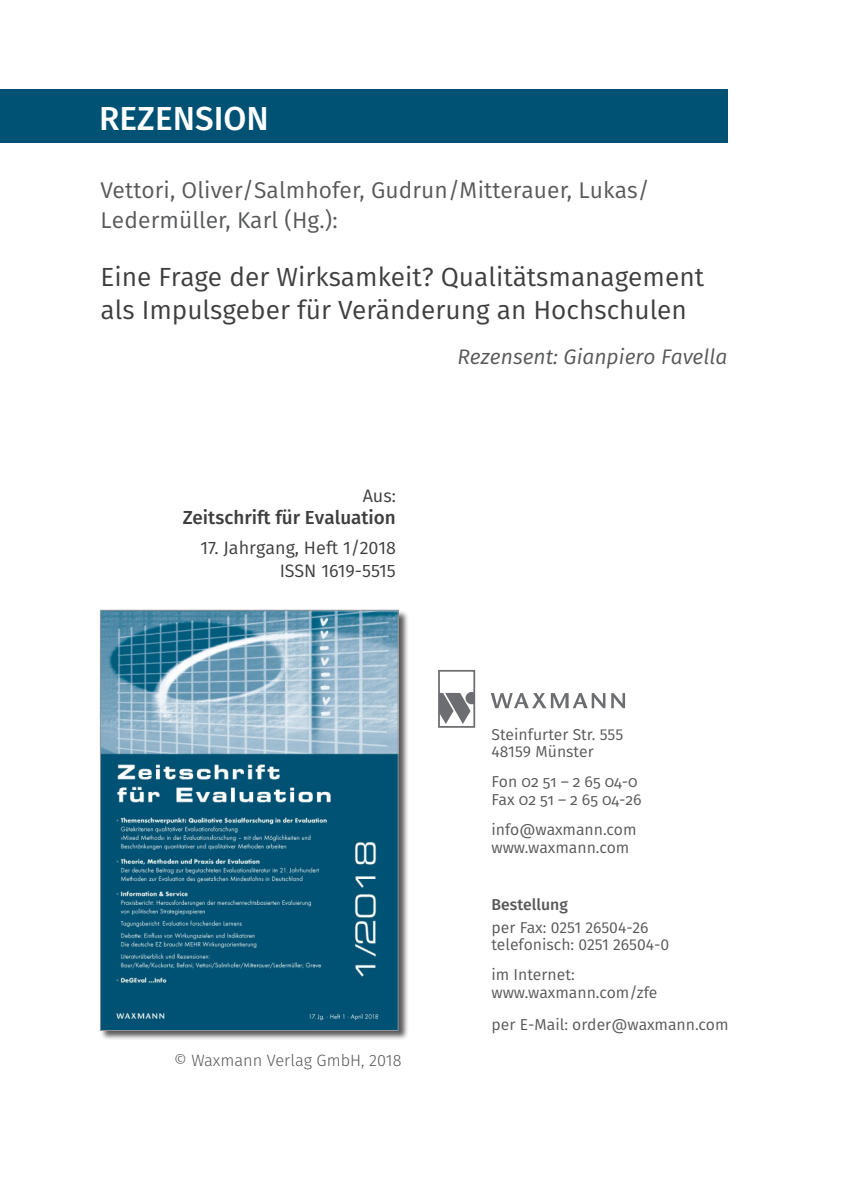
<style>
.page{position:relative;width:844px;height:1191px;background:#fff}
.page>*{position:absolute;margin:0;border:0;box-sizing:border-box;transform-origin:0 0}
.t1{font:500 33.25px "Fira Sans";color:#fff}
.t2{font:26.25px/33.2px "Fira Sans";color:#3e3e3f}
.t3{font:22.75px/29.4px "Fira Sans";letter-spacing:.005em;color:#57585a}
.t4{font:italic 21px "Fira Sans";color:#57585a}
.t5{font:500 18.9px "Fira Sans";color:#3e3e3f}
.t6{font:18.03px/22.8px "Fira Sans";color:#3e3e3f;text-align:right}
.t7{font:300 16.45px "Fira Sans";color:#57585a}
.t8{font:15.75px/17.5px "Fira Sans";color:#57585a}
.t9{font:500 15.75px "Fira Sans";color:#57585a}
</style>
<div class="page">
<div style="left:100px;top:609px;width:308px;height:432px;background:#231f20;opacity:.75"></div>
<img style="left:102px;top:612px;width:294px;height:416px">
<div style="left:100px;top:610px;width:298px;height:420px;border:1px solid #939598"></div>
<div style="left:0;top:89px;width:727px;height:53px;background:#005274"></div>
<svg style="left:611px;top:693px;width:14px;height:15px"></svg>
<svg style="left:490px;top:693px;width:115px;height:15px"></svg>
<div style="left:438px;top:670px;width:37px;height:57px;border:2px solid #6c6d70"></div>
<svg style="left:439px;top:692px;width:35px;height:32px"></svg>
<p class="t1" style="left:99px;top:91px;width:171px">REZENSION</p>
<p class="t3" style="left:100px;top:175px;width:550px">Vettori, Oliver/Salmhofer, Gudrun/Mitterauer, Lukas/<br>Ledermüller, Karl (Hg.):</p>
<p class="t2" style="left:100px;top:259px;width:605px">Eine Frage der Wirksamkeit? Qualitätsmanagement als Impulsgeber für Veränderung an Hochschulen</p>
<p class="t4" style="left:457px;top:341px;width:271px">Rezensent: Gianpiero Favella</p>
<p class="t6" style="left:363px;top:484px;width:35px">Aus:</p>
<p class="t5" style="left:183px;top:503px;width:215px">Zeitschrift für Evaluation</p>
<p class="t6" style="left:200px;top:536px;width:197px">17. Jahrgang, Heft 1/2018<br>ISSN 1619-5515</p>
<p class="t7" style="left:174px;top:1049px;width:229px">© Waxmann Verlag GmbH, 2018</p>
<p class="t8" style="left:491px;top:725px;width:133px">Steinfurter Str. 555<br>48159 Münster</p>
<p class="t8" style="left:491px;top:773px;width:152px">Fon 02 51 – 2 65 04-0<br>Fax 02 51 – 2 65 04-26</p>
<p class="t8" style="left:491px;top:820px;width:146px">info@waxmann.com www.waxmann.com</p>
<p class="t9" style="left:491px;top:892px;width:78px">Bestellung</p>
<p class="t8" style="left:491px;top:918px;width:179px">per Fax: 0251 26504-26 telefonisch: 0251 26504-0</p>
<p class="t8" style="left:491px;top:966px;width:167px">im Internet: www.waxmann.com/zfe</p>
<p class="t8" style="left:491px;top:1015px;width:238px">per E-Mail: order@waxmann.com</p>
</div>
